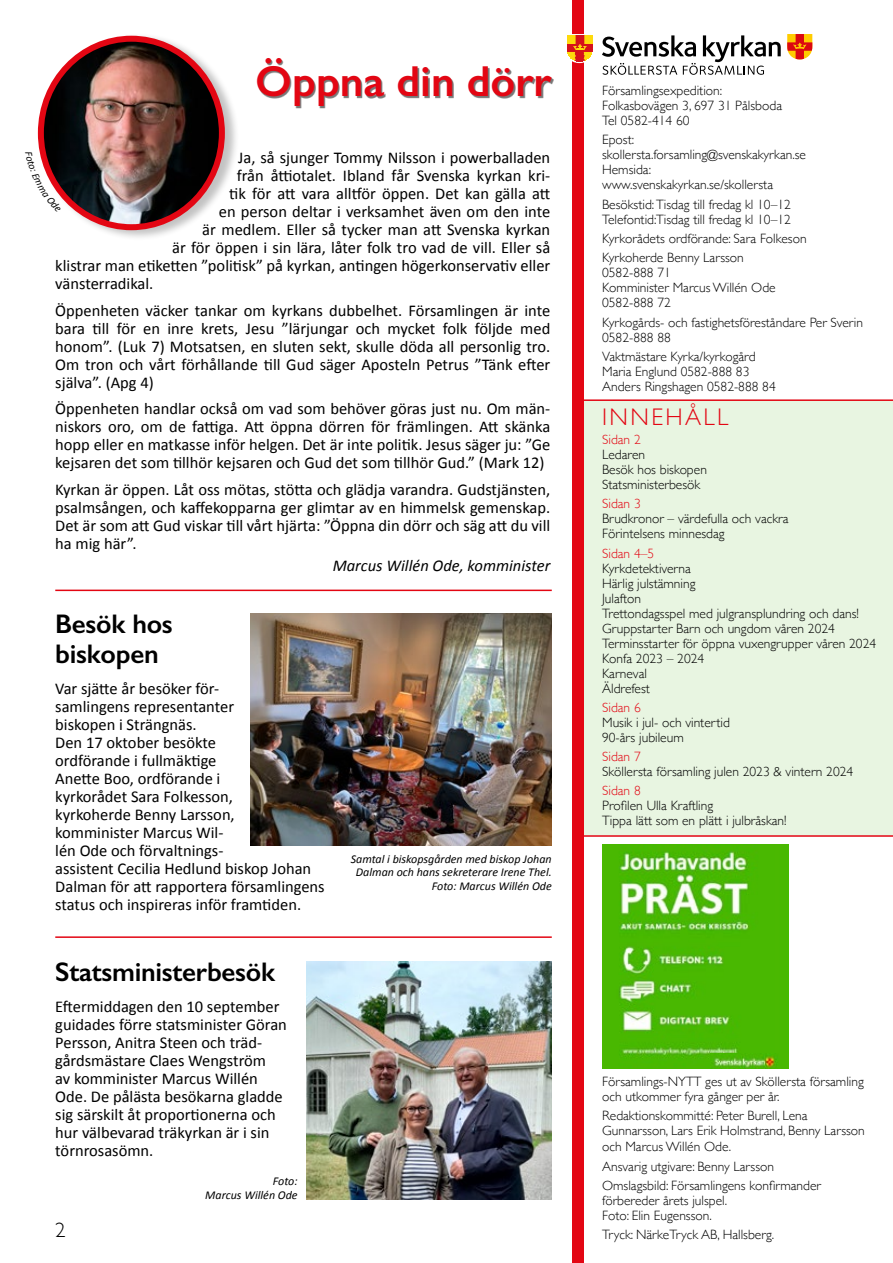
<style>
.page{position:relative;width:893px;height:1263px;background:#fff}
.page>*{position:absolute;margin:0;border:0;box-sizing:border-box;transform-origin:0 0}
.t1{font:600 43.5px "Gill Sans";color:#e30613}
.t2{font:600 27px/30px "Gill Sans";letter-spacing:-.01em;color:#000}
.t3{font:300 24px "Gill Sans";letter-spacing:.1em;color:#e30613}
.t4{font:300 21px "Gill Sans";color:#000}
.t5{font:16.5px/18px "Calibri";color:#000;text-align:justify}
.t6{font:italic 16.5px "Calibri";color:#000}
.t7{font:300 13.5px/15px "Gill Sans";color:#000}
.t8{font:300 13.5px "Gill Sans";color:#e30613}
.t9{font:italic 12px/13.5px "Calibri";color:#000;text-align:right}
</style>
<div class="page">
<div style="left:580px;top:401px;width:313px;height:435px;background:#e8f5e1"></div>
<hr style="left:580px;top:399px;width:313px;height:2px;background:#e30613">
<div style="left:572px;top:0;width:9px;height:1263px;background:#e30613"></div>
<svg style="left:787px;top:34px;width:25px;height:25px"></svg>
<svg style="left:602px;top:35px;width:179px;height:40px"></svg>
<hr style="left:580px;top:835px;width:313px;height:2px;background:#e30613">
<div style="left:258px;top:60px;width:295px;height:48px;background:#000;opacity:.53"></div>
<div style="left:38px;top:33px;width:201px;height:208px;background:#000;opacity:.24"></div>
<img style="left:41px;top:39px;width:179px;height:188px">
<div style="left:38px;top:36px;width:187px;height:194px;border:6px solid #e30613;border-radius:50%"></div>
<img style="left:602px;top:845px;width:186px;height:223px">
<img style="left:710px;top:1054px;width:78px;height:14px">
<div style="left:575px;top:0;width:9px;height:1263px;background:#e30613"></div>
<svg style="left:567px;top:34px;width:26px;height:29px"></svg>
<img style="left:250px;top:613px;width:302px;height:232px">
<img style="left:306px;top:962px;width:246px;height:238px">
<hr style="left:55px;top:590px;width:497px;height:1px;background:#e30613">
<hr style="left:55px;top:936px;width:497px;height:2px;background:#e30613">
<svg style="left:38px;top:151px;width:23px;height:61px"></svg>
<h1 class="t1" style="left:255px;top:55px;width:298px">Öppna din dörr</h1>
<p class="t5" style="left:238px;top:148px;width:313px">Ja, så sjunger Tommy Nilsson i powerballaden</p>
<p class="t5" style="left:237px;top:166px;width:315px">från åttiotalet. Ibland får Svenska kyrkan kri-</p>
<p class="t5" style="left:229px;top:184px;width:322px">tik för att vara alltför öppen. Det kan gälla att</p>
<p class="t5" style="left:219px;top:202px;width:333px">en person deltar i verksamhet även om den inte</p>
<p class="t5" style="left:202px;top:220px;width:349px">är medlem. Eller så tycker man att Svenska kyrkan</p>
<p class="t5" style="left:172px;top:238px;width:379px">är för öppen i sin lära, låter folk tro vad de vill. Eller så</p>
<p class="t5" style="left:55px;top:256px;width:497px">klistrar man etiketten ”politisk” på kyrkan, antingen högerkonservativ eller</p>
<p class="t5" style="left:55px;top:274px;width:100px">vänsterradikal.</p>
<p class="t5" style="left:55px;top:301px;width:497px">Öppenheten väcker tankar om kyrkans dubbelhet. Församlingen är inte bara till för en inre krets, Jesu ”lärjungar och mycket folk följde med honom”. (Luk 7) Motsatsen, en sluten sekt, skulle döda all personlig tro.<br>Om tron och vårt förhållande till Gud säger Aposteln Petrus ”Tänk efter själva”. (Apg 4)</p>
<p class="t5" style="left:55px;top:399px;width:497px">Öppenheten handlar också om vad som behöver göras just nu. Om män&shy;niskors oro, om de fattiga. Att öppna dörren för främlingen. Att skänka hopp eller en matkasse inför helgen. Det är inte politik. Jesus säger ju: ”Ge kejsaren det som tillhör kejsaren och Gud det som tillhör Gud.” (Mark 12)</p>
<p class="t5" style="left:55px;top:480px;width:497px">Kyrkan är öppen. Låt oss mötas, stötta och glädja varandra. Gudstjänsten, psalmsången, och kaffekopparna ger glimtar av en himmelsk gemenskap.<br>Det är som att Gud viskar till vårt hjärta: ”Öppna din dörr och säg att du vill ha mig här”.</p>
<p class="t6" style="left:333px;top:554px;width:219px">Marcus Willén Ode, komminister</p>
<h2 class="t2" style="left:55px;top:608px;width:119px">Besök hos biskopen</h2>
<p class="t5" style="left:55px;top:679px;width:271px;text-align:left">Var sjätte år besöker för-<br>samlingens representanter<br>biskopen i Strängnäs.<br>Den 17 oktober besökte<br>ordförande i fullmäktige<br>Anette Boo, ordförande i<br>kyrkorådet Sara Folkesson,<br>kyrkoherde Benny Larsson,<br>komminister Marcus Wil-<br>lén Ode och förvaltnings-<br>assistent Cecilia Hedlund biskop Johan<br>Dalman för att rapportera församlingens status och inspireras inför framtiden.</p>
<h2 class="t2" style="left:55px;top:957px;width:221px">Statsministerbesök</h2>
<p class="t5" style="left:55px;top:997px;width:233px;text-align:left">Eftermiddagen den 10 september guidades förre statsminister Göran<br>Persson, Anitra Steen och träd&shy;gårdsmästare Claes Wengström<br>av komminister Marcus Willén<br>Ode. De pålästa besökarna gladde sig särskilt åt proportionerna och hur välbevarad träkyrkan är i sin törnrosasömn.</p>
<p class="t9" style="left:205px;top:1174px;width:94px">Foto:<br>Marcus Willén Ode</p>
<p class="t4" style="left:55px;top:1213px;width:12px">2</p>
<p class="t9" style="left:351px;top:852px;width:203px">Samtal i biskopsgården med biskop Johan<br>Dalman och hans sekreterare Irene Thel.<br>Foto: Marcus Willén Ode</p>
<p class="t7" style="left:602px;top:83px;width:181px">Församlingsexpedition:<br>Folkasbovägen 3, 697 31 Pålsboda<br>Tel 0582-414 60</p>
<p class="t7" style="left:602px;top:132px;width:205px">Epost: skollersta.forsamling@svenskakyrkan.se<br>Hemsida: www.svenskakyrkan.se/skollersta</p>
<p class="t7" style="left:602px;top:196px;width:190px">Besökstid:Tisdag till fredag kl 10–12<br>Telefontid:Tisdag till fredag kl 10–12</p>
<p class="t7" style="left:602px;top:228px;width:206px;line-height:19.2px">Kyrkorådets ordförande: Sara Folkeson<br>Kyrkoherde Benny Larsson</p>
<p class="t7" style="left:602px;top:265px;width:175px">0582-888 71<br>Komminister Marcus Willén Ode<br>0582-888 72</p>
<p class="t7" style="left:602px;top:314px;width:262px">Kyrkogårds- och fastighetsföreståndare Per Sverin<br>0582-888 88</p>
<p class="t7" style="left:602px;top:348px;width:175px">Vaktmästare Kyrka/kyrkogård<br>Maria Englund 0582-888 83<br>Anders Ringshagen 0582-888 84</p>
<h3 class="t3" style="left:602px;top:398px;width:128px">INNEHÅLL</h3>
<p class="t8" style="left:602px;top:429px;width:40px">Sidan 2</p>
<p class="t7" style="left:602px;top:446px;width:106px">Ledaren<br>Besök hos biskopen<br>Statsministerbesök</p>
<p class="t8" style="left:602px;top:493px;width:40px">Sidan 3</p>
<p class="t7" style="left:602px;top:511px;width:188px">Brudkronor – värdefulla och vackra<br>Förintelsens minnesdag</p>
<p class="t8" style="left:602px;top:542px;width:54px">Sidan 4–5</p>
<p class="t7" style="left:602px;top:560px;width:276px">Kyrkdetektiverna<br>Härlig julstämning<br>Julafton<br>Trettondagsspel med julgransplundring och dans!<br>Gruppstarter Barn och ungdom våren 2024<br>Terminsstarter för öppna vuxengrupper våren 2024<br>Konfa 2023 – 2024<br>Karneval<br>Äldrefest</p>
<p class="t8" style="left:602px;top:697px;width:40px">Sidan 6</p>
<p class="t7" style="left:602px;top:714px;width:129px">Musik i jul- och vintertid<br>90-års jubileum</p>
<p class="t8" style="left:602px;top:746px;width:40px">Sidan 7</p>
<p class="t7" style="left:602px;top:763px;width:253px">Sköllersta församling julen 2023 &amp; vintern 2024</p>
<p class="t8" style="left:602px;top:780px;width:40px">Sidan 8</p>
<p class="t7" style="left:602px;top:798px;width:186px">Profilen Ulla Kraftling<br>Tippa lätt som en plätt i julbråskan!</p>
<p class="t7" style="left:602px;top:1073px;width:263px">Församlings-NYTT ges ut av Sköllersta församling och utkommer fyra gånger per år.</p>
<p class="t7" style="left:602px;top:1107px;width:264px">Redaktionskommitté: Peter Burell, Lena<br>Gunnarsson, Lars Erik Holmstrand, Benny Larsson</p>
<p class="t7" style="left:602px;top:1137px;width:220px;line-height:19.2px">och Marcus Willén Ode.<br>Ansvarig utgivare: Benny Larsson<br>Omslagsbild: Församlingens konfirmander</p>
<p class="t7" style="left:602px;top:1192px;width:127px">förbereder årets julspel.<br>Foto: Elin Eugensson.</p>
<p class="t7" style="left:602px;top:1226px;width:174px">Tryck: NärkeTryck AB, Hallsberg.</p>
</div>
